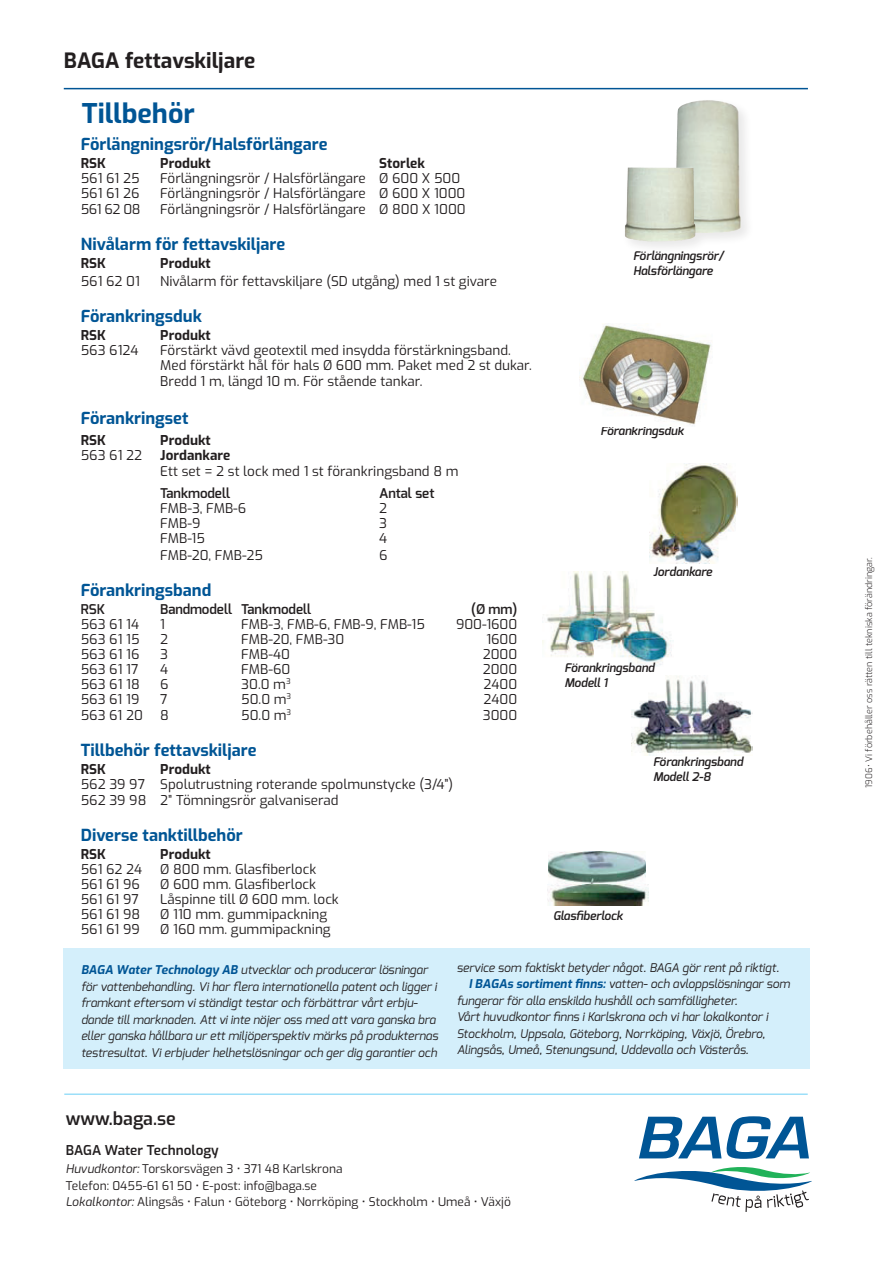
<style>
.page{position:relative;width:893px;height:1263px;background:#fff}
.page>*{position:absolute;margin:0;border:0;box-sizing:border-box;transform-origin:0 0}
.t1{font:700 27px "Exo";color:#005595}
.t2{font:700 21px "Exo";color:#231f20}
.t3{font:600 18px "Exo";color:#231f20}
.t4{font:700 16.5px "Exo";color:#005595}
.t5{font:13.5px/15.6px "Exo";color:#231f20}
.t6{font:700 13.5px "Exo";color:#231f20}
.t7{font:600 13.5px "Exo";color:#231f20}
.t8{font:600 13.5px "Exo";color:#231f20}
.t9{font:italic 12px/16.5px "Exo";color:#231f20}
.t10{font:12px/16.5px "Exo";color:#231f20}
.t11{font:italic 600 12px/15px "Exo";color:#231f20}
.t12{font:300 9px "Exo";color:#231f20}
.s1{font-weight:700;color:#005595}
.s2{font-style:italic}
</style>
<div class="page">
<hr style="left:64px;top:88px;width:744px;height:1px;background:#005595">
<div style="left:622px;top:97px;width:132px;height:158px;background:#231f20;opacity:.1"></div>
<img style="left:682px;top:100px;width:23px;height:6px">
<img style="left:625px;top:167px;width:46px;height:75px">
<div style="left:63px;top:948px;width:746px;height:120px;background:#d4effb"></div>
<img style="left:649px;top:463px;width:88px;height:101px">
<img style="left:631px;top:676px;width:122px;height:80px">
<img style="left:543px;top:572px;width:130px;height:94px">
<img style="left:548px;top:851px;width:97px;height:33px">
<img style="left:547px;top:884px;width:101px;height:22px">
<img style="left:580px;top:325px;width:131px;height:101px">
<svg style="left:639px;top:1116px;width:170px;height:43px"></svg>
<svg style="left:634px;top:1167px;width:178px;height:45px"></svg>
<hr style="left:64px;top:1094px;width:744px;height:1px;background:#6bcff6">
<h2 class="t2" style="left:64px;top:44px;width:193px">BAGA fettavskiljare</h2>
<h1 class="t1" style="left:82px;top:93px;width:115px">Tillbehör</h1>
<p class="t4" style="left:81px;top:131px;width:248px">Förlängningsrör/Halsförlängare</p>
<p class="t6" style="left:81px;top:153px;width:27px">RSK</p>
<p class="t6" style="left:160px;top:153px;width:52px">Produkt</p>
<p class="t6" style="left:379px;top:153px;width:47px">Storlek</p>
<p class="t5" style="left:81px;top:169px;width:60px">561 61 25</p>
<p class="t5" style="left:160px;top:169px;width:301px">Förlängningsrör / Halsförlängare Ø 600 X 500</p>
<p class="t5" style="left:81px;top:184px;width:60px">561 61 26</p>
<p class="t5" style="left:160px;top:184px;width:307px">Förlängningsrör / Halsförlängare Ø 600 X 1000</p>
<p class="t5" style="left:81px;top:200px;width:61px">561 62 08</p>
<p class="t5" style="left:160px;top:200px;width:307px">Förlängningsrör / Halsförlängare Ø 800 X 1000</p>
<p class="t4" style="left:81px;top:231px;width:206px">Nivålarm för fettavskiljare</p>
<p class="t6" style="left:81px;top:253px;width:27px">RSK</p>
<p class="t6" style="left:160px;top:253px;width:52px">Produkt</p>
<p class="t5" style="left:81px;top:272px;width:61px">561 62 01</p>
<p class="t5" style="left:160px;top:272px;width:338px">Nivålarm för fettavskiljare (SD utgång) med 1 st givare</p>
<p class="t4" style="left:81px;top:303px;width:123px">Förankringsduk</p>
<p class="t6" style="left:81px;top:325px;width:27px">RSK</p>
<p class="t6" style="left:160px;top:325px;width:52px">Produkt</p>
<p class="t5" style="left:81px;top:341px;width:59px">563 6124</p>
<p class="t5" style="left:160px;top:341px;width:373px">Förstärkt vävd geotextil med insydda förstärkningsband.<br>Med förstärkt hål för hals Ø 600 mm. Paket med 2 st dukar.<br>Bredd 1 m, längd 10 m. För stående tankar.</p>
<p class="t4" style="left:81px;top:405px;width:109px">Förankringset</p>
<p class="t6" style="left:81px;top:429px;width:27px">RSK</p>
<p class="t6" style="left:160px;top:429px;width:52px">Produkt</p>
<p class="t5" style="left:81px;top:446px;width:63px">563 61 22</p>
<p class="t6" style="left:160px;top:444px;width:72px">Jordankare</p>
<p class="t5" style="left:160px;top:462px;width:300px">Ett set = 2 st lock med 1 st förankringsband 8 m</p>
<p class="t7" style="left:160px;top:485px;width:72px">Tankmodell</p>
<p class="t7" style="left:379px;top:485px;width:57px">Antal set</p>
<p class="t5" style="left:160px;top:500px;width:88px">FMB-3, FMB-6</p>
<p class="t5" style="left:379px;top:500px;width:10px">2</p>
<p class="t5" style="left:160px;top:515px;width:42px">FMB-9</p>
<p class="t5" style="left:379px;top:515px;width:9px">3</p>
<p class="t5" style="left:160px;top:530px;width:46px">FMB-15</p>
<p class="t5" style="left:379px;top:530px;width:10px">4</p>
<p class="t5" style="left:160px;top:546px;width:104px">FMB-20, FMB-25</p>
<p class="t5" style="left:379px;top:546px;width:10px">6</p>
<p class="t4" style="left:81px;top:577px;width:132px">Förankringsband</p>
<p class="t7" style="left:81px;top:600px;width:26px">RSK</p>
<p class="t7" style="left:160px;top:600px;width:153px">Bandmodell Tankmodell</p>
<p class="t7" style="left:471px;top:600px;width:48px">(Ø mm)</p>
<p class="t5" style="left:81px;top:615px;width:60px">563 61 14</p>
<p class="t5" style="left:160px;top:615px;width:6px">1</p>
<p class="t5" style="left:241px;top:615px;width:185px">FMB-3, FMB-6, FMB-9, FMB-15</p>
<p class="t5" style="left:456px;top:615px;width:63px">900-1600</p>
<p class="t5" style="left:81px;top:630px;width:60px">563 61 15</p>
<p class="t5" style="left:160px;top:630px;width:10px">2</p>
<p class="t5" style="left:241px;top:630px;width:105px">FMB-20, FMB-30</p>
<p class="t5" style="left:486px;top:630px;width:32px">1600</p>
<p class="t5" style="left:81px;top:645px;width:60px">563 61 16</p>
<p class="t5" style="left:160px;top:645px;width:9px">3</p>
<p class="t5" style="left:241px;top:645px;width:50px">FMB-40</p>
<p class="t5" style="left:483px;top:645px;width:36px">2000</p>
<p class="t5" style="left:81px;top:660px;width:59px">563 61 17</p>
<p class="t5" style="left:160px;top:660px;width:10px">4</p>
<p class="t5" style="left:241px;top:660px;width:50px">FMB-60</p>
<p class="t5" style="left:483px;top:660px;width:36px">2000</p>
<p class="t5" style="left:81px;top:675px;width:60px">563 61 18</p>
<p class="t5" style="left:160px;top:675px;width:10px">6</p>
<p class="t5" style="left:241px;top:675px;width:51px">30.0 m<sup>3</sup></p>
<p class="t5" style="left:484px;top:675px;width:35px">2400</p>
<p class="t5" style="left:81px;top:690px;width:60px">563 61 19</p>
<p class="t5" style="left:160px;top:690px;width:9px">7</p>
<p class="t5" style="left:241px;top:690px;width:51px">50.0 m<sup>3</sup></p>
<p class="t5" style="left:484px;top:690px;width:35px">2400</p>
<p class="t5" style="left:81px;top:706px;width:64px">563 61 20</p>
<p class="t5" style="left:160px;top:706px;width:10px">8</p>
<p class="t5" style="left:241px;top:706px;width:51px">50.0 m<sup>3</sup></p>
<p class="t5" style="left:483px;top:706px;width:36px">3000</p>
<p class="t4" style="left:81px;top:737px;width:177px">Tillbehör fettavskiljare</p>
<p class="t6" style="left:81px;top:759px;width:27px">RSK</p>
<p class="t6" style="left:160px;top:759px;width:52px">Produkt</p>
<p class="t5" style="left:81px;top:775px;width:374px;line-height:16.2px">562 39 97 Spolutrustning roterande spolmunstycke (3/4”)<br>562 39 98 2” Tömningsrör galvaniserad</p>
<p class="t4" style="left:81px;top:822px;width:164px">Diverse tanktillbehör</p>
<p class="t6" style="left:81px;top:844px;width:27px">RSK</p>
<p class="t6" style="left:160px;top:844px;width:52px">Produkt</p>
<p class="t5" style="left:81px;top:860px;width:63px">561 62 24</p>
<p class="t5" style="left:160px;top:860px;width:157px">Ø 800 mm. Glasfiberlock</p>
<p class="t5" style="left:81px;top:875px;width:61px">561 61 96</p>
<p class="t5" style="left:160px;top:875px;width:157px">Ø 600 mm. Glasfiberlock</p>
<p class="t5" style="left:81px;top:890px;width:60px">561 61 97</p>
<p class="t5" style="left:160px;top:890px;width:180px">Låspinne till Ø 600 mm. lock</p>
<p class="t5" style="left:81px;top:905px;width:61px">561 61 98</p>
<p class="t5" style="left:160px;top:905px;width:168px">Ø 110 mm. gummipackning</p>
<p class="t5" style="left:81px;top:920px;width:61px">561 61 99</p>
<p class="t5" style="left:160px;top:920px;width:172px">Ø 160 mm. gummipackning</p>
<p class="t11" style="left:633px;top:248px;width:92px">Förlängningsrör/<br>Halsförlängare</p>
<p class="t11" style="left:600px;top:423px;width:85px">Förankringsduk</p>
<p class="t11" style="left:653px;top:564px;width:60px">Jordankare</p>
<p class="t11" style="left:564px;top:660px;width:91px">Förankringsband<br>Modell 1</p>
<p class="t11" style="left:653px;top:754px;width:91px">Förankringsband<br>Modell 2-8</p>
<p class="t11" style="left:553px;top:908px;width:71px">Glasfiberlock</p>
<p class="t9" style="left:81px;top:961px;width:359px"><span class="s1">BAGA Water Technology AB</span> utvecklar och producerar lösningar för vattenbehandling. Vi har flera internationella patent och ligger i framkant eftersom vi ständigt testar och förbättrar vårt erbju&shy;dande till marknaden. Att vi inte nöjer oss med att vara ganska bra eller ganska hållbara ur ett miljöperspektiv märks på produkternas testresultat. Vi erbjuder helhetslösningar och ger dig garantier och</p>
<p class="t9" style="left:457px;top:959px;width:324px">service som faktiskt betyder något. BAGA gör rent på riktigt.</p>
<p class="t9" style="left:469px;top:975px;width:323px"><span class="s1">I BAGAs sortiment finns:</span> vatten- och avloppslösningar som</p>
<p class="t9" style="left:457px;top:992px;width:283px">fungerar för alla enskilda hushåll och samfälligheter.</p>
<p class="t9" style="left:457px;top:1008px;width:313px">Vårt huvudkontor finns i Karlskrona och vi har lokalkontor i</p>
<p class="t9" style="left:457px;top:1025px;width:310px">Stockholm, Uppsala, Göteborg, Norrköping, Växjö, Örebro,</p>
<p class="t9" style="left:457px;top:1041px;width:293px">Alingsås, Umeå, Stenungsund, Uddevalla och Västerås.</p>
<h3 class="t3" style="left:66px;top:1105px;width:112px">www.baga.se</h3>
<p class="t8" style="left:66px;top:1140px;width:155px">BAGA Water Technology</p>
<p class="t10" style="left:66px;top:1160px;width:447px"><span class="s2">Huvudkontor:</span> Torskorsvägen 3 • 371 48 Karlskrona<br>Telefon: 0455-61 61 50 • E-post: info@baga.se<br><span class="s2">Lokalkontor:</span> Alingsås • Falun • Göteborg • Norrköping • Stockholm • Umeå • Växjö</p>
<p class="t12" style="left:862px;top:788px;width:233px;rotate:-90deg">1906• Vi förbehåller oss rätten till tekniska förändringar.</p>
</div>
